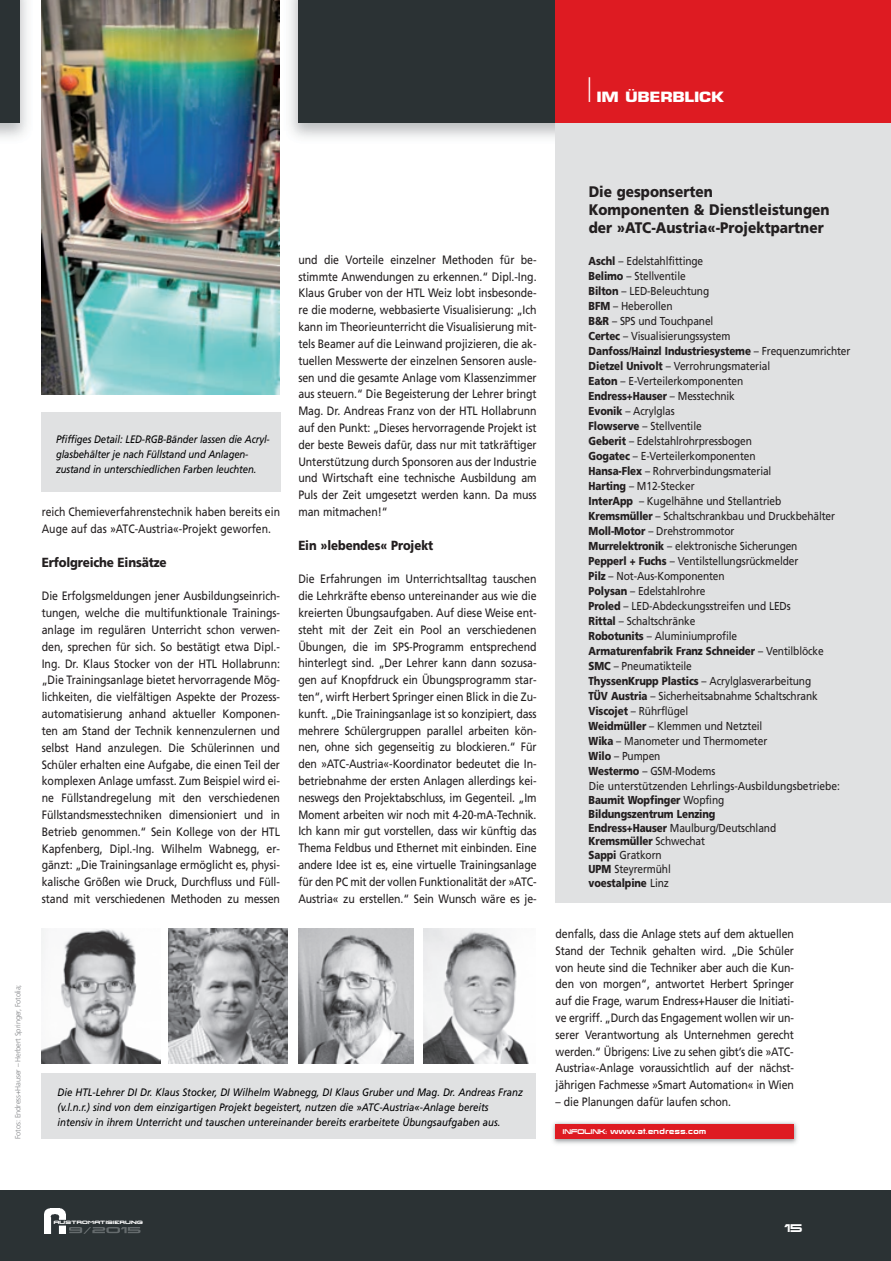
<style>
.page{position:relative;width:891px;height:1261px;background:#fff}
.page>*{position:absolute;margin:0;border:0;box-sizing:border-box;transform-origin:0 0}
.t1{font:33px "Eurostile";color:#fff;scale:.45 1}
.t2{font:900 15.3px/18px "Frutiger";color:#231f20;scale:.89 1}
.t3{font:700 13.8px "Eurostile";letter-spacing:-.015em;color:#fff;scale:1.2 1}
.t4{font:900 13.2px "Frutiger";letter-spacing:-.015em;color:#231f20;scale:.87 1}
.t5{font:900 13.2px "Frutiger";letter-spacing:-.015em;color:#231f20;scale:.89 1}
.t6{font:12.15px/16.8px "Frutiger";letter-spacing:-.005em;color:#231f20;text-align:justify;scale:.87 1}
.t7{font:12.15px/16.8px "Frutiger";letter-spacing:-.005em;color:#231f20;scale:.86 1}
.t8{font:11.55px/15px "Frutiger";letter-spacing:-.01em;color:#231f20;scale:.88 1}
.t9{font:900 11.55px/13.8px "Frutiger";letter-spacing:-.01em;color:#231f20;scale:.85 1}
.t10{font:italic 10.8px/15px "Frutiger";color:#000001;scale:.89 1}
.t11{font:italic 10.8px/15px "Frutiger";color:#000001;scale:.88 1}
.t12{font:9.75px "Korataki";color:#fff;scale:1.05 1}
.t13{font:300 7.5px "Frutiger";letter-spacing:-.015em;color:#808285}
.t14{font:6.75px "Korataki";letter-spacing:.075em;color:#fff;scale:.9 1}
.t15{font:4.05px "BOL Dfinger";letter-spacing:.045em;color:#fff;scale:1.26 1}
.s1{font-weight:900}
.s2{font-weight:400}
.s3{font-size:6px}
</style>
<div class="page">
<img style="left:290px;top:0;width:265px;height:138px">
<div style="left:298px;top:0;width:592px;height:122px;background:#2b3234"></div>
<div style="left:0;top:1189px;width:890px;height:71px;background:#2b3234"></div>
<img style="left:44px;top:1208px;width:21px;height:24px">
<svg style="left:69px;top:1227px;width:71px;height:6px"></svg>
<img style="left:552px;top:1122px;width:246px;height:22px">
<div style="left:555px;top:1124px;width:238px;height:14px;background:#de1b22"></div>
<img style="left:0;top:0;width:27px;height:138px">
<div style="left:0;top:0;width:20px;height:122px;background:#2b3234"></div>
<img style="left:423px;top:928px;width:106px;height:135px">
<img style="left:299px;top:928px;width:114px;height:135px">
<img style="left:168px;top:928px;width:119px;height:135px">
<img style="left:41px;top:928px;width:120px;height:135px">
<img style="left:41px;top:0;width:238px;height:394px">
<div style="left:41px;top:412px;width:239px;height:80px;background:#e0e1e2"></div>
<div style="left:41px;top:1073px;width:495px;height:65px;background:#e0e1e2"></div>
<div style="left:555px;top:122px;width:335px;height:780px;background:#e0e1e2"></div>
<div style="left:555px;top:0;width:335px;height:122px;background:#de1b22"></div>
<h1 class="t1" style="left:588px;top:77px;width:9px">I</h1>
<p class="t3" style="left:596px;top:91px;width:107px">IM ÜBERBLICK</p>
<p class="t13" style="left:15px;top:1138px;width:156px;rotate:-90deg">Fotos: Endress+Hauser – Herbert Springer, Fotolia;</p>
<p class="t11" style="left:56px;top:432px;width:244px">Pfiffiges Detail: LED-RGB-Bänder lassen die Acryl&shy;glasbehälter je nach Füllstand und Anlagen&shy;zustand in unterschiedlichen Farben leuchten.</p>
<p class="t7" style="left:42px;top:504px;width:278px">reich Chemieverfahrenstechnik haben bereits ein<br>Auge auf das »ATC-Austria«-Projekt geworfen.</p>
<p class="t5" style="left:42px;top:557px;width:142px">Erfolgreiche Einsätze</p>
<p class="t6" style="left:42px;top:588px;width:275px">Die Erfolgsmeldungen jener Ausbildungseinrich&shy;tungen, welche die multifunktionale Trainings&shy;anlage im regulären Unterricht schon verwen&shy;den, sprechen für sich. So bestätigt etwa Dipl.- Ing. Dr. Klaus Stocker von der HTL Hollabrunn: „Die Trainingsanlage bietet hervorragende Mög&shy;lichkeiten, die vielfältigen Aspekte der Prozess&shy;automatisierung anhand aktueller Komponen&shy;ten am Stand der Technik kennenzulernen und selbst Hand anzulegen. Die Schülerinnen und Schüler erhalten eine Aufgabe, die einen Teil der komplexen Anlage umfasst. Zum Beispiel wird ei&shy;ne Füllstandregelung mit den verschiedenen Füllstandsmesstechniken dimensioniert und in Betrieb genommen.“ Sein Kollege von der HTL Kapfenberg, Dipl.-Ing. Wilhelm Wabnegg, er&shy;gänzt: „Die Trainingsanlage ermöglicht es, physi&shy;kalische Größen wie Druck, Durchfluss und Füll&shy;stand mit verschiedenen Methoden zu messen</p>
<p class="t6" style="left:298px;top:252px;width:275px">und die Vorteile einzelner Methoden für be&shy;stimmte Anwendungen zu erkennen.“ Dipl.-Ing.<br>Klaus Gruber von der HTL Weiz lobt insbesonde&shy;re die moderne, webbasierte Visualisierung: „Ich kann im Theorieunterricht die Visualisierung mit&shy;tels Beamer auf die Leinwand projizieren, die ak&shy;tuellen Messwerte der einzelnen Sensoren ausle&shy;sen und die gesamte Anlage vom Klassenzimmer aus steuern.“ Die Begeisterung der Lehrer bringt Mag. Dr. Andreas Franz von der HTL Hollabrunn auf den Punkt: „Dieses hervorragende Projekt ist der beste Beweis dafür, dass nur mit tatkräftiger Unterstützung durch Sponsoren aus der Industrie und Wirtschaft eine technische Ausbildung am Puls der Zeit umgesetzt werden kann. Da muss man mitmachen!“</p>
<p class="t4" style="left:298px;top:539px;width:157px">Ein »lebendes« Projekt</p>
<p class="t6" style="left:298px;top:571px;width:275px">Die Erfahrungen im Unterrichtsalltag tauschen die Lehrkräfte ebenso untereinander aus wie die kreierten Übungsaufgaben. Auf diese Weise ent&shy;steht mit der Zeit ein Pool an verschiedenen Übungen, die im SPS-Programm entsprechend hinterlegt sind. „Der Lehrer kann dann sozusa&shy;gen auf Knopfdruck ein Übungsprogramm star&shy;ten“, wirft Herbert Springer einen Blick in die Zu&shy;kunft. „Die Trainingsanlage ist so konzipiert, dass mehrere Schülergruppen parallel arbeiten kön&shy;nen, ohne sich gegenseitig zu blockieren.“ Für den »ATC-Austria«-Koordinator bedeutet die In&shy;betriebnahme der ersten Anlagen allerdings kei&shy;neswegs den Projektabschluss, im Gegenteil. „Im Moment arbeiten wir noch mit 4-20-mA-Technik.<br>Ich kann mir gut vorstellen, dass wir künftig das Thema Feldbus und Ethernet mit einbinden. Eine andere Idee ist es, eine virtuelle Trainingsanlage für den PC mit der vollen Funktionalität der »ATC-Austria« zu erstellen.“ Sein Wunsch wäre es je-</p>
<p class="t10" style="left:58px;top:1085px;width:524px">Die HTL-Lehrer DI Dr. Klaus Stocker, DI Wilhelm Wabnegg, DI Klaus Gruber und Mag. Dr. Andreas Franz (v.l.n.r.) sind von dem einzigartigen Projekt begeistert, nutzen die »ATC-Austria«-Anlage bereits intensiv in ihrem Unterricht und tauschen untereinander bereits erarbeitete Übungsaufgaben aus.</p>
<p class="t2" style="left:588px;top:184px;width:272px">Die gesponserten<br>Komponenten &amp; Dienstleistungen der »ATC-Austria«-Projektpartner</p>
<p class="t8" style="left:588px;top:254px;width:299px"><span class="s1">Aschl</span> – Edelstahlfittinge<br><span class="s1">Belimo</span> – Stellventile<br><span class="s1">Bilton</span> – LED-Beleuchtung<br><span class="s1">BFM</span> – Heberollen<br><span class="s1">B&amp;R</span> – SPS und Touchpanel<br><span class="s1">Certec</span> – Visualisierungssystem<br><span class="s1">Danfoss/Hainzl Industriesysteme</span> – Frequenzumrichter <span class="s1">Dietzel Univolt</span> – Verrohrungsmaterial<br><span class="s1">Eaton</span> – E-Verteilerkomponenten<br><span class="s1">Endress+Hauser</span> – Messtechnik<br><span class="s1">Evonik</span> – Acrylglas<br><span class="s1">Flowserve</span> – Stellventile<br><span class="s1">Geberit</span> – Edelstahlrohrpressbogen<br><span class="s1">Gogatec</span> – E-Verteilerkomponenten<br><span class="s1">Hansa-Flex</span> – Rohrverbindungsmaterial<br><span class="s1">Harting</span> – M12-Stecker<br><span class="s1">InterApp</span> – Kugelhähne und Stellantrieb<br><span class="s1">Kremsmüller</span> – Schaltschrankbau und Druckbehälter <span class="s1">Moll-Motor</span> – Drehstrommotor<br><span class="s1">Murrelektronik</span> – elektronische Sicherungen<br><span class="s1">Pepperl + Fuchs</span> – Ventilstellungsrückmelder<br><span class="s1">Pilz</span> – Not-Aus-Komponenten<br><span class="s1">Polysan</span> – Edelstahlrohre<br><span class="s1">Proled</span> – LED-Abdeckungsstreifen und LEDs<br><span class="s1">Rittal</span> – Schaltschränke<br><span class="s1">Robotunits</span> – Aluminiumprofile<br><span class="s1">Armaturenfabrik Franz Schneider</span> – Ventilblöcke<br><span class="s1">SMC</span> – Pneumatikteile<br><span class="s1">ThyssenKrupp Plastics</span> – Acrylglasverarbeitung<br><span class="s1">TÜV Austria</span> – Sicherheitsabnahme Schaltschrank <span class="s1">Viscojet</span> – Rührflügel<br><span class="s1">Weidmüller</span> – Klemmen und Netzteil<br><span class="s1">Wika</span> – Manometer und Thermometer<br><span class="s1">Wilo</span> – Pumpen<br><span class="s1">Westermo</span> – GSM-Modems<br>Die unterstützenden Lehrlings-Ausbildungsbetriebe:</p>
<p class="t9" style="left:588px;top:794px;width:222px">Baumit Wopfinger <span class="s2">Wopfing<br></span>Bildungszentrum Lenzing<br>Endress+Hauser <span class="s2">Maulburg/Deutschland<br></span>Kremsmüller <span class="s2">Schwechat<br></span>Sappi <span class="s2">Gratkorn<br></span>UPM <span class="s2">Steyrermühl<br></span>voestalpine <span class="s2">Linz</span></p>
<p class="t6" style="left:555px;top:926px;width:275px">denfalls, dass die Anlage stets auf dem aktuellen Stand der Technik gehalten wird. „Die Schüler von heute sind die Techniker aber auch die Kun&shy;den von morgen“, antwortet Herbert Springer auf die Frage, warum Endress+Hauser die Initiati&shy;ve ergriff. „Durch das Engagement wollen wir un&shy;serer Verantwortung als Unternehmen gerecht werden.“ Übrigens: Live zu sehen gibt’s die »ATC-Austria«-Anlage voraussichtlich auf der nächst&shy;jährigen Fachmesse »Smart Automation« in Wien</p>
<p class="t6" style="left:555px;top:1094px;width:203px">– die Planungen dafür laufen schon.</p>
<p class="t14" style="left:563px;top:1128px;width:161px"><span class="s3">INFOLINK:</span> www.at.endress.com</p>
<p class="t15" style="left:54px;top:1220px;width:72px">AUSTROMATISIERUNG</p>
<p class="t12" style="left:784px;top:1224px;width:19px">15</p>
</div>
